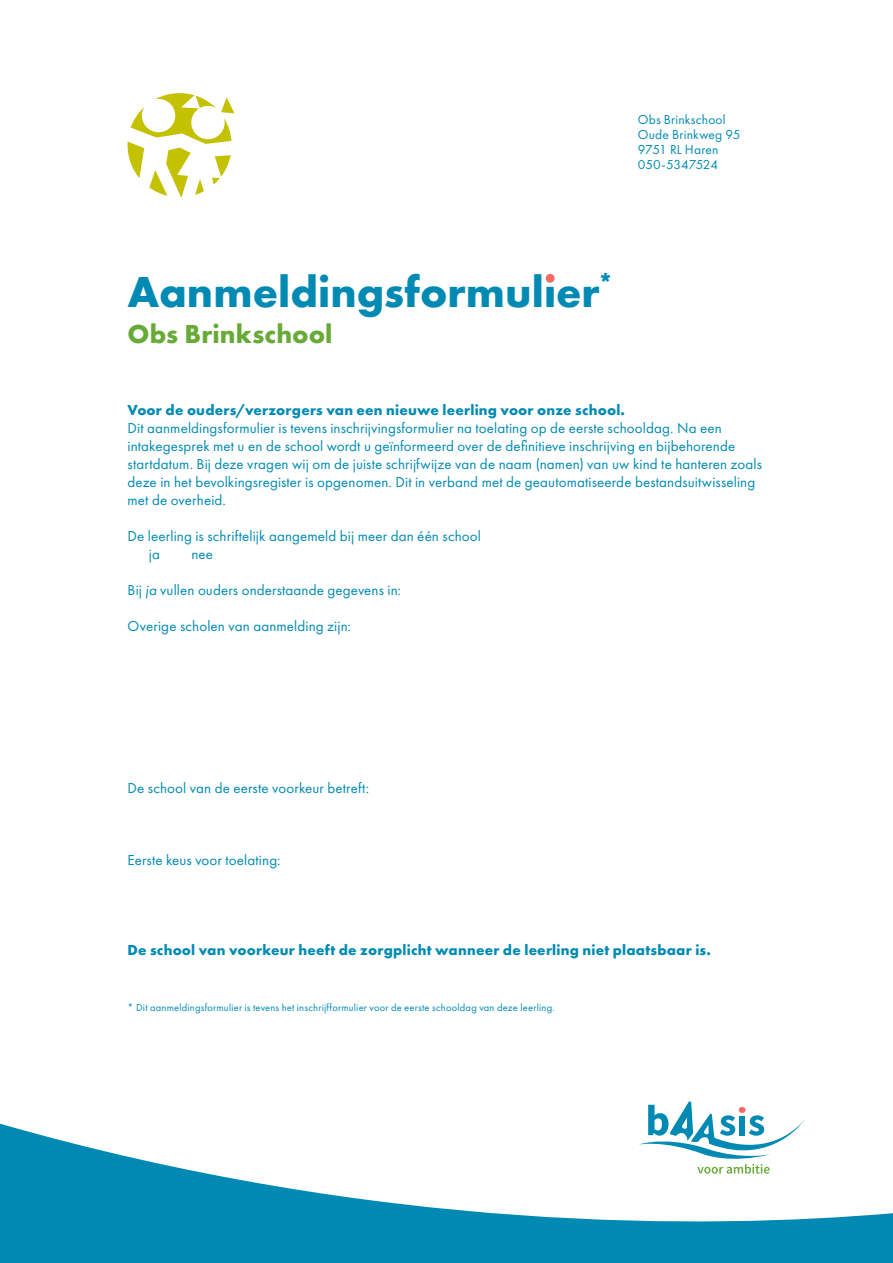
<style>
.page{position:relative;width:893px;height:1263px;background:#fff}
.page>*{position:absolute;margin:0;border:0;box-sizing:border-box;transform-origin:0 0}
.t1{font:700 45px "Futura PT";color:#008ab3}
.t2{font:700 27px "Futura PT";letter-spacing:.005em;color:#68aa38}
.t3{font:15px/18px "Futura PT";letter-spacing:.01em;color:#008ab3}
.t4{font:700 15px "Futura PT";letter-spacing:.01em;color:#008ab3}
.t5{font:13.5px/15px "Futura PT";letter-spacing:.01em;color:#008ab3}
.t6{font:10.5px "Futura PT";letter-spacing:.02em;color:#008ab3}
.s1{font-style:italic}
</style>
<div class="page">
<svg style="left:0;top:1124px;width:893px;height:139px;fill:#008ab3"></svg>
<svg style="left:638px;top:1101px;width:167px;height:73px"></svg>
<svg style="left:128px;top:93px;width:107px;height:104px"></svg>
<div style="left:546px;top:274px;width:8px;height:8px;background:#ff685e;border-radius:50%"></div>
<p class="t5" style="left:638px;top:112px;width:104px">Obs Brinkschool<br>Oude Brinkweg 95<br>9751 RL Haren<br>050-5347524</p>
<h1 class="t1" style="left:128px;top:262px;width:488px">Aanmeldingsformulier<sup>*</sup></h1>
<h2 class="t2" style="left:128px;top:317px;width:206px">Obs Brinkschool</h2>
<p class="t4" style="left:128px;top:400px;width:499px">Voor de ouders/verzorgers van een nieuwe leerling voor onze school.</p>
<p class="t3" style="left:128px;top:419px;width:636px">Dit aanmeldingsformulier is tevens inschrijvingsformulier na toelating op de eerste schooldag. Na een intakegesprek met u en de school wordt u geïnformeerd over de definitieve inschrijving en bijbehorende startdatum. Bij deze vragen wij om de juiste schrijfwijze van de naam (namen) van uw kind te hanteren zoals deze in het bevolkingsregister is opgenomen. Dit in verband met de geautomatiseerde bestandsuitwisseling met de overheid.</p>
<p class="t3" style="left:149px;top:527px;width:334px;text-indent:-21px">De leerling is schriftelijk aangemeld bij meer dan één school ja</p>
<p class="t3" style="left:191px;top:545px;width:23px">nee</p>
<p class="t3" style="left:128px;top:581px;width:275px">Bij <span class="s1">ja</span> vullen ouders onderstaande gegevens in:</p>
<p class="t3" style="left:128px;top:617px;width:225px">Overige scholen van aanmelding zijn:</p>
<p class="t3" style="left:128px;top:779px;width:243px">De school van de eerste voorkeur betreft:</p>
<p class="t3" style="left:128px;top:851px;width:154px">Eerste keus voor toelating:</p>
<p class="t4" style="left:128px;top:940px;width:585px">De school van voorkeur heeft de zorgplicht wanneer de leerling niet plaatsbaar is.</p>
<p class="t6" style="left:128px;top:1001px;width:429px">* Dit aanmeldingsformulier is tevens het inschrijfformulier voor de eerste schooldag van deze leerling.</p>
</div>
